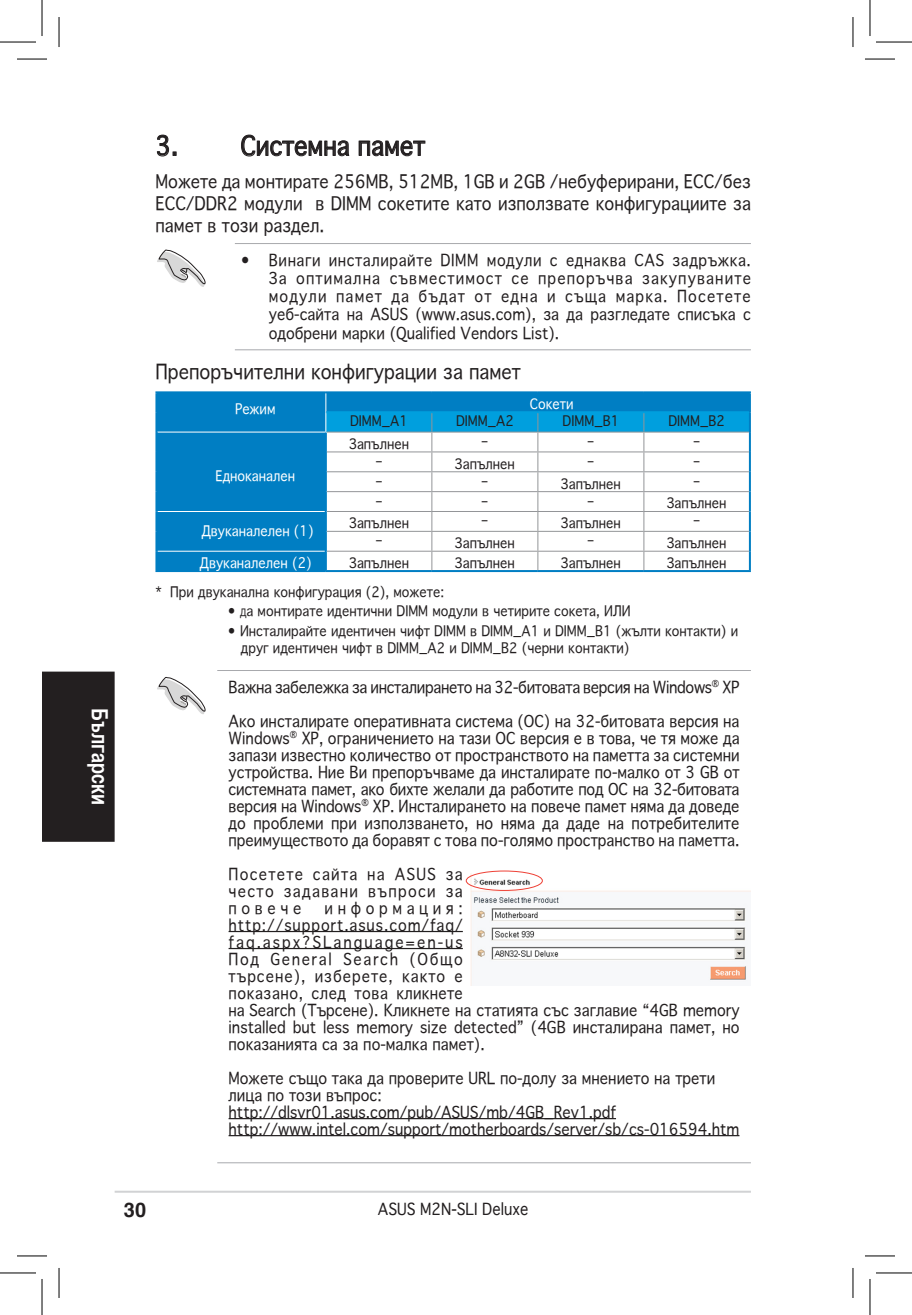
<style>
.page{position:relative;width:912px;height:1315px;background:#fff}
.page>*{position:absolute;margin:0;border:0;box-sizing:border-box;transform-origin:0 0}
.Heading_1{font:26px "Geneva CY";color:#231f20;scale:.9 1}
.VGA_Language_Tab{font:22px "Helvetica CY Bold";color:#fff}
.Heading_3{font:20px "Geneva CY";color:#231f20;scale:.9 1}
.MB_Page_No{font:700 20px "Helvetica";color:#231f20}
.Body_Text{font:18px/21.6px "Geneva CY";color:#231f20;text-align:justify;scale:.9 1}
.MB_Messages{font:16px/17px "Geneva CY";color:#231f20;text-align:justify;scale:.9 1}
.Message_List{font:16px/18.4px "Geneva CY";color:#231f20;text-align:justify;scale:.9 1}
.MB_Messages-2{font:16px/34px "Geneva CY";letter-spacing:-.02em;color:#231f20;scale:.9 1}
.t1{font:16px "Geneva";color:#231f20;scale:.9 1}
.Figure_Label{font:14px/16.8px "Geneva CY";color:#231f20;scale:.9 1}
.Table_Text{font:14px "Geneva CY";color:#231f20;scale:.9 1}
.Body_Text-2{font:14px "Geneva";color:#231f20;scale:.9 1}
.Table_Text_Head{font:14px "Geneva CY";color:#fff;scale:.9 1}
.Body_Text-3{font:14px "Geneva CY";color:#fff;scale:.9 1}
.s1{font-family:"Geneva"}
.s2{font-size:9.8px}
</style>
<div class="page">
<hr style="left:115px;top:1190px;width:636px;height:2px;background:#d1d2d4">
<div style="left:42px;top:671px;width:73px;height:170px;background:#231f20"></div>
<svg style="left:157px;top:135px;width:19px;height:21px"></svg>
<svg style="left:241px;top:135px;width:108px;height:21px"></svg>
<svg style="left:359px;top:140px;width:66px;height:16px"></svg>
<hr style="left:217px;top:670px;width:534px;height:1px;background:#a8a9ad">
<hr style="left:229px;top:930px;width:234px;height:2px;background:#231f20">
<hr style="left:229px;top:947px;width:234px;height:2px;background:#231f20">
<hr style="left:229px;top:1117px;width:387px;height:2px;background:#231f20">
<hr style="left:229px;top:1134px;width:510px;height:2px;background:#231f20">
<hr style="left:217px;top:1162px;width:534px;height:1px;background:#a8a9ad">
<hr style="left:235px;top:243px;width:516px;height:1px;background:#a8a9ad">
<hr style="left:235px;top:349px;width:516px;height:1px;background:#a8a9ad">
<img style="left:471px;top:873px;width:280px;height:112px">
<div style="left:466px;top:870px;width:77px;height:20px;border:1px solid #ee3f34;border-radius:50%"></div>
<svg style="left:157px;top:249px;width:49px;height:38px"></svg>
<svg style="left:157px;top:677px;width:49px;height:37px"></svg>
<div style="left:157px;top:393px;width:168px;height:177px;background:#007ec3"></div>
<hr style="left:155px;top:391px;width:171px;height:2px;background:#007ec3">
<svg style="left:155px;top:393px;width:2px;height:19px"></svg>
<hr style="left:326px;top:391px;width:106px;height:2px;background:#007ec3">
<hr style="left:432px;top:391px;width:106px;height:2px;background:#007ec3">
<hr style="left:538px;top:391px;width:106px;height:2px;background:#007ec3">
<hr style="left:644px;top:391px;width:107px;height:2px;background:#007ec3">
<hr style="left:155px;top:412px;width:2px;height:20px;background:#007ec3">
<hr style="left:326px;top:570px;width:106px;height:2px;background:#007ec3">
<hr style="left:432px;top:570px;width:106px;height:2px;background:#007ec3">
<hr style="left:538px;top:570px;width:106px;height:2px;background:#007ec3">
<hr style="left:644px;top:570px;width:107px;height:2px;background:#007ec3">
<hr style="left:157px;top:431px;width:169px;height:1px;background:#fff">
<hr style="left:157px;top:511px;width:168px;height:1px;background:#fff">
<hr style="left:157px;top:550px;width:168px;height:1px;background:#fff">
<hr style="left:155px;top:432px;width:2px;height:20px;background:#007ec3">
<hr style="left:155px;top:452px;width:2px;height:20px;background:#007ec3">
<svg style="left:155px;top:472px;width:2px;height:19px"></svg>
<hr style="left:155px;top:491px;width:2px;height:20px;background:#007ec3">
<hr style="left:155px;top:511px;width:2px;height:20px;background:#007ec3">
<hr style="left:155px;top:531px;width:2px;height:20px;background:#007ec3">
<svg style="left:155px;top:551px;width:2px;height:19px"></svg>
<svg style="left:325px;top:393px;width:426px;height:177px"></svg>
<hr style="left:155px;top:570px;width:171px;height:2px;background:#007ec3">
<hr style="left:17px;top:59px;width:30px;height:1px;background:#000">
<hr style="left:865px;top:59px;width:30px;height:1px;background:#000">
<hr style="left:17px;top:1255px;width:30px;height:1px;background:#000">
<hr style="left:865px;top:1255px;width:30px;height:1px;background:#000">
<hr style="left:59px;top:17px;width:1px;height:30px;background:#000">
<hr style="left:59px;top:1267px;width:1px;height:30px;background:#000">
<hr style="left:852px;top:17px;width:1px;height:30px;background:#000">
<hr style="left:852px;top:1267px;width:1px;height:30px;background:#000">
<hr style="left:0;top:42px;width:36px;height:1px;background:#000">
<hr style="left:876px;top:42px;width:36px;height:1px;background:#000">
<hr style="left:0;top:1272px;width:36px;height:1px;background:#000">
<hr style="left:876px;top:1272px;width:36px;height:1px;background:#000">
<hr style="left:42px;top:0;width:1px;height:36px;background:#000">
<hr style="left:42px;top:1278px;width:1px;height:36px;background:#000">
<hr style="left:869px;top:0;width:1px;height:36px;background:#000">
<hr style="left:869px;top:1278px;width:1px;height:36px;background:#000">
<p class="VGA_Language_Tab" style="left:113px;top:708px;width:99px;rotate:90deg">Български</p>
<p class="Heading_1" style="left:155px;top:129px;width:301px">3. Системна памет</p>
<p class="Body_Text" style="left:155px;top:170px;width:663px">Можете да монтирате 256МВ, 512МВ, 1GB и 2GВ /небуферирани, ECC/без ЕСС/DDR2 модули в DIMM сокетите като използвате конфигурациите за памет в този раздел.</p>
<p class="Message_List" style="left:269px;top:250px;width:537px;text-indent:-28px">• Винаги инсталирайте DIMM модули с еднаква CAS задръжка.<br>За оптимална съвместимост се препоръчва закупуваните модули памет да бъдат от една и съща марка. Посетете уеб-сайта на ASUS (www.asus.com), за да разгледате списъка с одобрени марки (Qualified Vendors List).</p>
<p class="Heading_3" style="left:155px;top:358px;width:407px">Препоръчителни конфигурации за памет</p>
<p class="Table_Text_Head" style="left:235px;top:400px;width:47px">Режим</p>
<p class="Table_Text_Head" style="left:530px;top:395px;width:50px">Сокети</p>
<p class="Body_Text-2" style="left:350px;top:412px;width:66px">DIMM_A1</p>
<p class="Body_Text-2" style="left:456px;top:412px;width:66px">DIMM_A2</p>
<p class="Body_Text-2" style="left:562px;top:412px;width:64px">DIMM_B1</p>
<p class="Body_Text-2" style="left:668px;top:412px;width:64px">DIMM_B2</p>
<p class="Table_Text_Head" style="left:215px;top:467px;width:90px">Едноканален</p>
<p class="Table_Text_Head" style="left:202px;top:521px;width:126px">Двуканалелен <span class="s1">(1)</span></p>
<p class="Table_Text" style="left:349px;top:435px;width:68px">Запълнен</p>
<p class="Body_Text-2" style="left:481px;top:432px;width:9px">–</p>
<p class="Body_Text-2" style="left:587px;top:432px;width:9px">–</p>
<p class="Body_Text-2" style="left:693px;top:432px;width:9px">–</p>
<p class="Body_Text-2" style="left:376px;top:452px;width:9px">–</p>
<p class="Table_Text" style="left:455px;top:455px;width:68px">Запълнен</p>
<p class="Body_Text-2" style="left:587px;top:452px;width:9px">–</p>
<p class="Body_Text-2" style="left:693px;top:452px;width:9px">–</p>
<p class="Body_Text-2" style="left:376px;top:471px;width:9px">–</p>
<p class="Body_Text-2" style="left:481px;top:471px;width:9px">–</p>
<p class="Table_Text" style="left:561px;top:474px;width:68px">Запълнен</p>
<p class="Body_Text-2" style="left:693px;top:471px;width:9px">–</p>
<p class="Body_Text-2" style="left:376px;top:491px;width:9px">–</p>
<p class="Body_Text-2" style="left:481px;top:491px;width:9px">–</p>
<p class="Body_Text-2" style="left:587px;top:491px;width:9px">–</p>
<p class="Table_Text" style="left:667px;top:494px;width:68px">Запълнен</p>
<p class="Table_Text" style="left:349px;top:514px;width:68px">Запълнен</p>
<p class="Body_Text-2" style="left:481px;top:511px;width:9px">–</p>
<p class="Table_Text" style="left:561px;top:514px;width:68px">Запълнен</p>
<p class="Body_Text-2" style="left:693px;top:511px;width:9px">–</p>
<p class="Body_Text-2" style="left:376px;top:531px;width:9px">–</p>
<p class="Table_Text" style="left:455px;top:534px;width:68px">Запълнен</p>
<p class="Body_Text-2" style="left:587px;top:531px;width:9px">–</p>
<p class="Table_Text" style="left:667px;top:534px;width:68px">Запълнен</p>
<p class="Body_Text-3" style="left:200px;top:554px;width:126px">Двуканалелен <span class="s1">(2)</span></p>
<p class="Table_Text" style="left:349px;top:554px;width:68px">Запълнен</p>
<p class="Table_Text" style="left:455px;top:554px;width:68px">Запълнен</p>
<p class="Table_Text" style="left:561px;top:554px;width:68px">Запълнен</p>
<p class="Table_Text" style="left:667px;top:554px;width:68px">Запълнен</p>
<p class="Figure_Label" style="left:155px;top:583px;width:322px">* При двуканална конфигурация (2), можете:</p>
<p class="Figure_Label" style="left:227px;top:602px;width:449px">• <span class="s2">д</span>а монтирате идентични DIMM модули в четирите сокета, ИЛИ</p>
<p class="Figure_Label" style="left:241px;top:622px;width:554px;text-indent:-14px">• Инсталирайте идентичен чифт DIMM в DIMM_A1 и DIMM_B1 (жълти контакти) и друг идентичен чифт в DIMM_A2 и DIMM_B2 (черни контакти)</p>
<p class="MB_Messages-2" style="left:229px;top:669px;width:569px">Важна забележка за инсталирането на 32-битовата версия на Windows<sup>®</sup> XP<br>Ако инсталирате оперативната система (OС) на 32-битовата версия на</p>
<p class="MB_Messages" style="left:229px;top:729px;width:569px">Windows<sup>®</sup> XP, ограничението на тази ОС версия е в това, че тя може да запази известно количество от пространството на паметта за системни устройства. Ние Ви препоръчваме да инсталирате по-малко от 3 GB от системната памет, ако бихте желали да работите под ОС на 32-битовата версия на Windows<sup>®</sup> XP. Инсталирането на повече памет няма да доведе до проблеми при използването, но няма да даде на потребителите преимуществото да боравят с това по-голямо пространство на паметта.</p>
<p class="MB_Messages" style="left:229px;top:865px;width:262px">Посетете сайта на ASUS за често задавани въпроси за повече</p>
<p class="MB_Messages" style="left:229px;top:899px;width:569px;text-align:left;text-indent:96px">информация:<br>http://support.asus.com/faq/<br>faq.aspx?SLanguage=en-us<br>Под General Search (Общо<br>търсене), изберете, както е<br>показано, след това кликнете<br>на Search (Търсене). Кликнете на статията със заглавие “4GB memory installed but less memory size detected” (4GB инсталирана памет, но показанията са за по-малка памет).</p>
<p class="MB_Messages" style="left:229px;top:1069px;width:569px;text-align:left">Можете също така да проверите URL по-долу за мнението на трети лица по този въпрос: http://dlsvr01.asus.com/pub/ASUS/mb/4GB_Rev1.pdf http://www.intel.com/support/motherboards/server/sb/cs-016594.htm</p>
<p class="MB_Page_No" style="left:124px;top:1196px;width:24px">30</p>
<p class="t1" style="left:378px;top:1198px;width:169px">ASUS M2N-SLI Deluxe</p>
</div>
